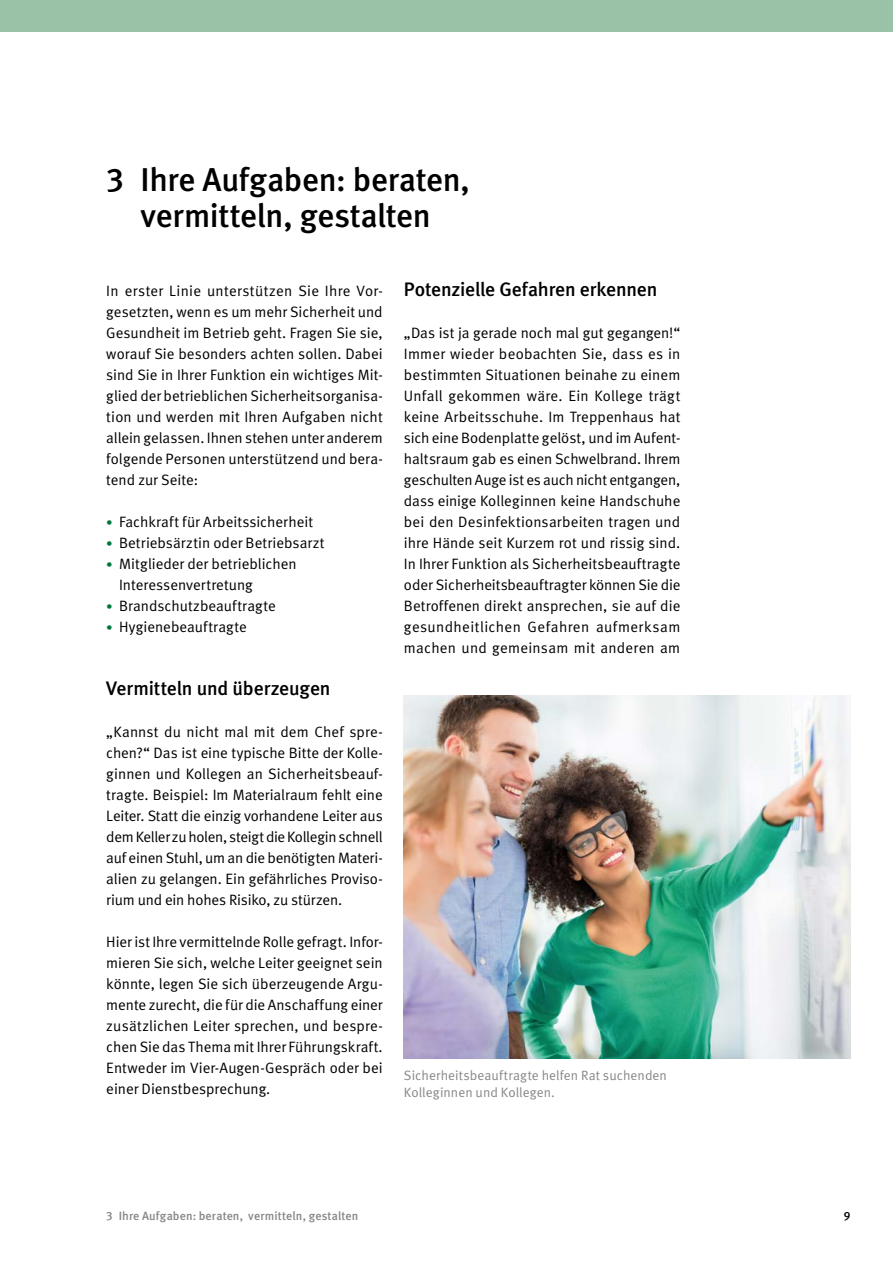
<style>
.page{position:relative;width:893px;height:1263px;background:#fff}
.page>*{position:absolute;margin:0;border:0;box-sizing:border-box;transform-origin:0 0}
.t1{font:500 33px/36px "DGUV Meta";letter-spacing:-.01em;color:#000;text-align:center}
.t2{font:500 19.5px "DGUV Meta";letter-spacing:-.005em;color:#000}
.t3{font:15px/21px "DGUV Meta";letter-spacing:.005em;color:#000;text-align:justify}
.t4{font:13.5px/16.5px "DGUV Meta";letter-spacing:.005em;color:#878786}
.t5{font:500 12px "DGUV Meta";letter-spacing:.015em;color:#878786}
.t6{font:500 12px "DGUV Meta";color:#000}
.s1{font-size:12.75px;color:#00763d}
</style>
<div class="page">
<img style="left:404px;top:695px;width:446px;height:364px">
<div style="left:0;top:0;width:893px;height:32px;background:#99c2a7"></div>
<h1 class="t1" style="left:106px;top:163px;width:365px">3 Ihre Aufgaben: beraten, vermitteln, gestalten</h1>
<p class="t3" style="left:106px;top:280px;width:278px">In erster Linie unterstützen Sie Ihre Vor&shy;gesetzten, wenn es um mehr Sicherheit und Gesundheit im Betrieb geht. Fragen Sie sie, worauf Sie besonders achten sollen. Dabei sind Sie in Ihrer Funktion ein wichtiges Mit&shy;glied der betrieblichen Sicherheitsorganisa&shy;tion und werden mit Ihren Aufgaben nicht allein gelassen. Ihnen stehen unter anderem folgende Personen unterstützend und bera&shy;tend zur Seite:</p>
<p class="t3" style="left:106px;top:511px;width:208px"><span class="s1">•</span> Fachkraft für Arbeitssicherheit</p>
<p class="t3" style="left:106px;top:532px;width:220px"><span class="s1">•</span> Betriebsärztin oder Betriebsarzt</p>
<p class="t3" style="left:119px;top:553px;width:179px;text-indent:-13px"><span class="s1">•</span> Mitglieder der betrieblichen<br>Interessenvertretung</p>
<p class="t3" style="left:106px;top:595px;width:171px"><span class="s1">•</span> Brandschutzbeauftragte</p>
<p class="t3" style="left:106px;top:616px;width:142px"><span class="s1">•</span> Hygienebeauftragte</p>
<h2 class="t2" style="left:106px;top:677px;width:226px">Vermitteln und überzeugen</h2>
<p class="t3" style="left:106px;top:721px;width:278px">„Kannst du nicht mal mit dem Chef spre&shy;chen?“ Das ist eine typische Bitte der Kolle&shy;ginnen und Kollegen an Sicherheitsbeauf&shy;tragte. Beispiel: Im Materialraum fehlt eine Leiter. Statt die einzig vorhandene Leiter aus dem Keller zu holen, steigt die Kollegin schnell auf einen Stuhl, um an die benötigten Materi&shy;alien zu gelangen. Ein gefährliches Proviso&shy;rium und ein hohes Risiko, zu stürzen.</p>
<p class="t3" style="left:106px;top:931px;width:278px">Hier ist Ihre vermittelnde Rolle gefragt. Infor&shy;mieren Sie sich, welche Leiter geeignet sein könnte, legen Sie sich überzeugende Argu&shy;mente zurecht, die für die Anschaffung einer zusätzlichen Leiter sprechen, und bespre&shy;chen Sie das Thema mit Ihrer Führungskraft.<br>Entweder im Vier-Augen-Gespräch oder bei einer Dienstbesprechung.</p>
<h2 class="t2" style="left:404px;top:278px;width:255px">Potenzielle Gefahren erkennen</h2>
<p class="t3" style="left:404px;top:322px;width:278px">„Das ist ja gerade noch mal gut gegangen!“ Immer wieder beobachten Sie, dass es in bestimmten Situationen beinahe zu einem Unfall gekommen wäre. Ein Kollege trägt keine Arbeitsschuhe. Im Treppenhaus hat sich eine Bodenplatte gelöst, und im Aufent&shy;haltsraum gab es einen Schwelbrand. Ihrem geschulten Auge ist es auch nicht entgangen, dass einige Kolleginnen keine Handschuhe bei den Desinfektionsarbeiten tragen und ihre Hände seit Kurzem rot und rissig sind.<br>In Ihrer Funktion als Sicherheitsbeauftragte oder Sicherheitsbeauftragter können Sie die Betroffenen direkt ansprechen, sie auf die gesundheitlichen Gefahren aufmerksam machen und gemeinsam mit anderen am</p>
<p class="t4" style="left:404px;top:1068px;width:264px">Sicherheitsbeauftragte helfen Rat suchenden<br>Kolleginnen und Kollegen.</p>
<p class="t5" style="left:106px;top:1209px;width:254px">3 Ihre Aufgaben: beraten, vermitteln, gestalten</p>
<p class="t6" style="left:844px;top:1209px;width:8px">9</p>
</div>
